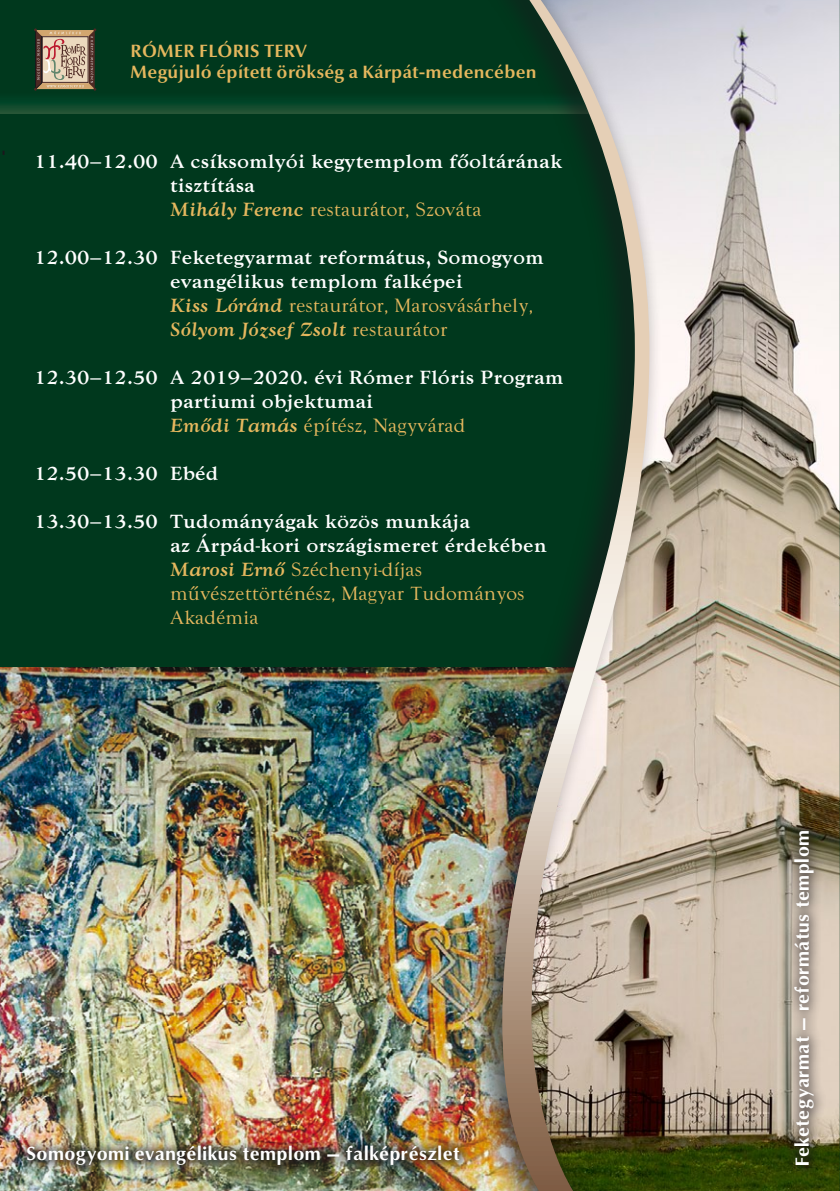
<style>
.page{position:relative;width:840px;height:1191px;background:#fff}
.page>*{position:absolute;margin:0;border:0;box-sizing:border-box;transform-origin:0 0}
.t1{font:700 20px/24px "Goudy Os";color:#fff}
.t2{font:700 18px "Omni";letter-spacing:.02em;color:#fff}
.t3{font:700 18px/21.6px "Optima Nova";letter-spacing:.02em;color:#e5b75e}
.s1{font-style:italic;color:#e5b75e}
.s2{font-weight:400;color:#e5b75e}
</style>
<div class="page">
<div style="left:0;top:0;width:839px;height:1191px;background:#00381d"></div>
<svg style="left:0;top:29px;width:463px;height:84px"></svg>
<svg style="left:34px;top:28px;width:62px;height:63px;background:#a18b74"></svg>
<img style="left:0;top:667px;width:463px;height:524px">
<img style="left:689px;top:0;width:150px;height:1191px">
<div style="left:463px;top:0;width:226px;height:1191px;background:#1a171c;opacity:.66"></div>
<img style="left:502px;top:0;width:147px;height:1191px">
<div style="left:13px;top:1131px;width:501px;height:60px;background:#1a171c;opacity:.75"></div>
<div style="left:778px;top:764px;width:61px;height:415px;background:#1a171c;opacity:.87"></div>
<p class="t3" style="left:130px;top:40px;width:407px">RÓMER FLÓRIS TERV<br>Megújuló épített örökség a Kárpát-medencében</p>
<p class="t1" style="left:170px;top:149px;width:393px;text-indent:-136px">11.40–12.00 A csíksomlyói kegytemplom fõoltárának tisztítása<br><span class="s1">Mihály Ferenc</span> <span class="s2">restaurátor, Szováta</span></p>
<p class="t1" style="left:170px;top:245px;width:375px;text-indent:-136px">12.00–12.30 Feketegyarmat református, Somogyom evangélikus templom falképei<br><span class="s1">Kiss Lóránd</span> <span class="s2">restaurátor, Marosvásárhely, </span><span class="s1">Sólyom József Zsolt</span> <span class="s2">restaurátor</span></p>
<p class="t1" style="left:170px;top:365px;width:394px;text-indent:-136px">12.30–12.50 A 2019–2020. évi Rómer Flóris Program partiumi objektumai<br><span class="s1">Emõdi Tamás</span> <span class="s2">építész, Nagyvárad</span></p>
<p class="t1" style="left:34px;top:461px;width:186px">12.50–13.30 Ebéd</p>
<p class="t1" style="left:170px;top:509px;width:378px;text-indent:-136px">13.30–13.50 Tudományágak közös munkája<br>az Árpád-kori országismeret érdekében<br><span class="s1">Marosi Ernõ</span> <span class="s2">Széchenyi-díjas mûvészettörténész, Magyar Tudományos<br>Akadémia</span></p>
<p class="t2" style="left:27px;top:1141px;width:435px">Somogyomi evangélikus templom – falképrészlet</p>
<p class="t2" style="left:789px;top:1166px;width:338px;rotate:-90deg">Feketegyarmat – református templom</p>
</div>
